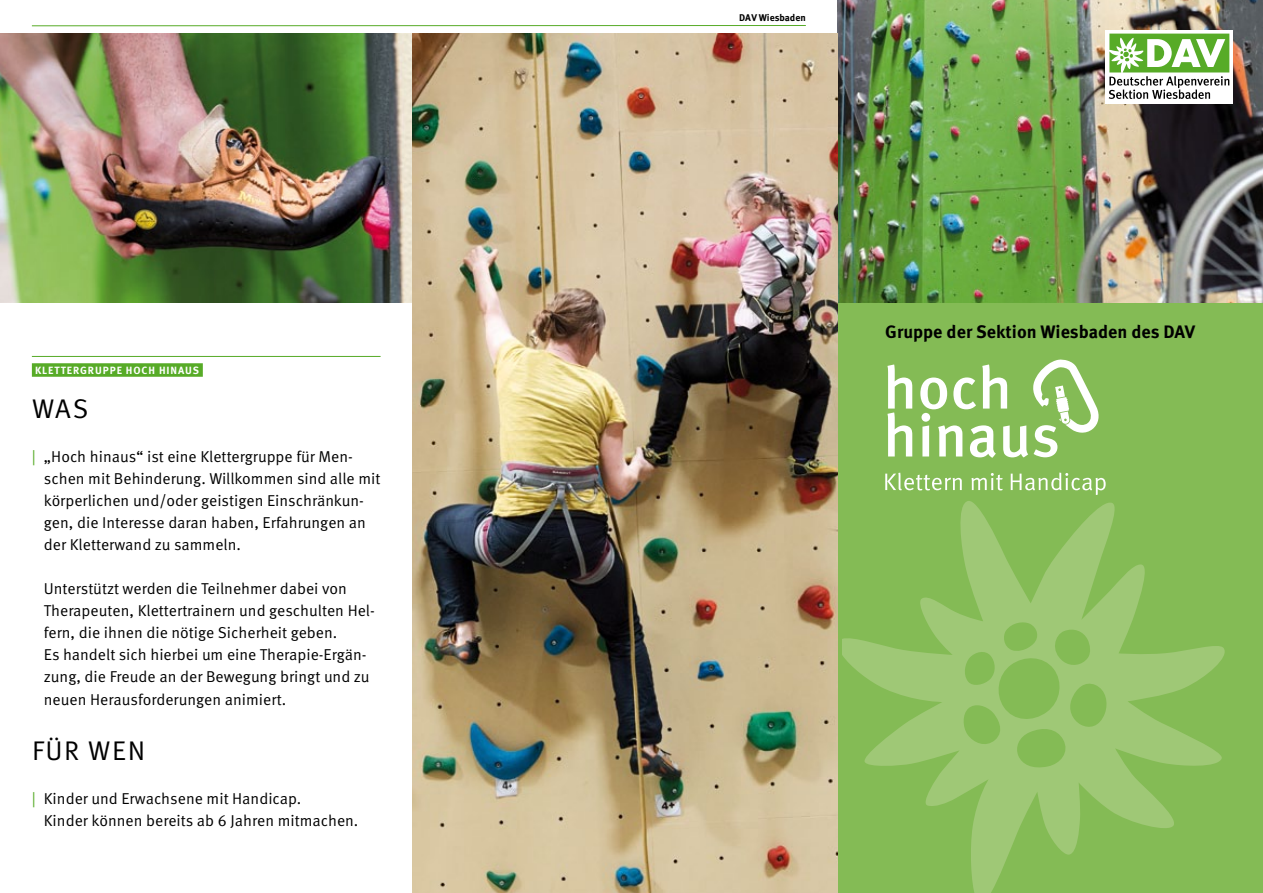
<style>
.page{position:relative;width:1263px;height:893px;background:#fff}
.page>*{position:absolute;margin:0;border:0;box-sizing:border-box;transform-origin:0 0}
.t1{font:27px "Meta Pro Norm";letter-spacing:.06em;color:#000}
.t2{font:700 18px "Meta Pro";color:#000}
.t3{font:15.75px/22px "Meta Pro Norm";color:#000}
.t4{font:700 10.5px "Meta Pro";letter-spacing:.085em;color:#fff}
.t5{font:700 9.75px "Meta Pro";color:#000}
.s1{color:#57ab27}
</style>
<div class="page">
<div style="left:838px;top:0;width:425px;height:893px;background:#84bb55"></div>
<svg style="left:842px;top:501px;width:383px;height:392px"></svg>
<img style="left:838px;top:0;width:425px;height:302px">
<div style="left:1106px;top:30px;width:127px;height:74px;background:#fff"></div>
<svg style="left:1109px;top:34px;width:120px;height:65px"></svg>
<img style="left:0;top:34px;width:412px;height:268px">
<img style="left:412px;top:34px;width:426px;height:859px">
<hr style="left:32px;top:25px;width:774px;height:1px;background:#57ab27">
<hr style="left:32px;top:356px;width:349px;height:1px;background:#57ab27">
<div style="left:32px;top:363px;width:171px;height:14px;background:#57ab27"></div>
<svg style="left:887px;top:364px;width:25px;height:92px"></svg>
<svg style="left:920px;top:359px;width:179px;height:99px"></svg>
<svg style="left:885px;top:473px;width:77px;height:17px"></svg>
<svg style="left:971px;top:473px;width:32px;height:17px"></svg>
<svg style="left:1011px;top:473px;width:95px;height:22px"></svg>
<p class="t4" style="left:35px;top:362px;width:164px">Klettergruppe hoch hinaus</p>
<h1 class="t1" style="left:32px;top:388px;width:58px">WAS</h1>
<p class="t3" style="left:44px;top:444px;width:338px;text-indent:-12px"><span class="s1">|</span> „Hoch hinaus“ ist eine Klettergruppe für Men&shy;schen mit Behinderung. Willkommen sind alle mit körperlichen und/oder geistigen Einschränkun&shy;gen, die Interesse daran haben, Erfahrungen an der Kletterwand zu sammeln.</p>
<p class="t3" style="left:44px;top:577px;width:333px">Unterstützt werden die Teilnehmer dabei von Therapeuten, Klettertrainern und geschulten Hel&shy;fern, die ihnen die nötige Sicherheit geben.<br>Es handelt sich hierbei um eine Therapie-Ergän&shy;zung, die Freude an der Bewegung bringt und zu neuen Herausforderungen animiert.</p>
<h1 class="t1" style="left:32px;top:730px;width:115px">FÜR WEN</h1>
<p class="t3" style="left:44px;top:786px;width:316px;text-indent:-12px"><span class="s1">|</span> Kinder und Erwachsene mit Handicap.<br>Kinder können bereits ab 6 Jahren mitmachen.</p>
<p class="t5" style="left:739px;top:10px;width:68px">DAV Wiesbaden</p>
<p class="t2" style="left:885px;top:318px;width:311px">Gruppe der Sektion Wiesbaden des DAV</p>
</div>
